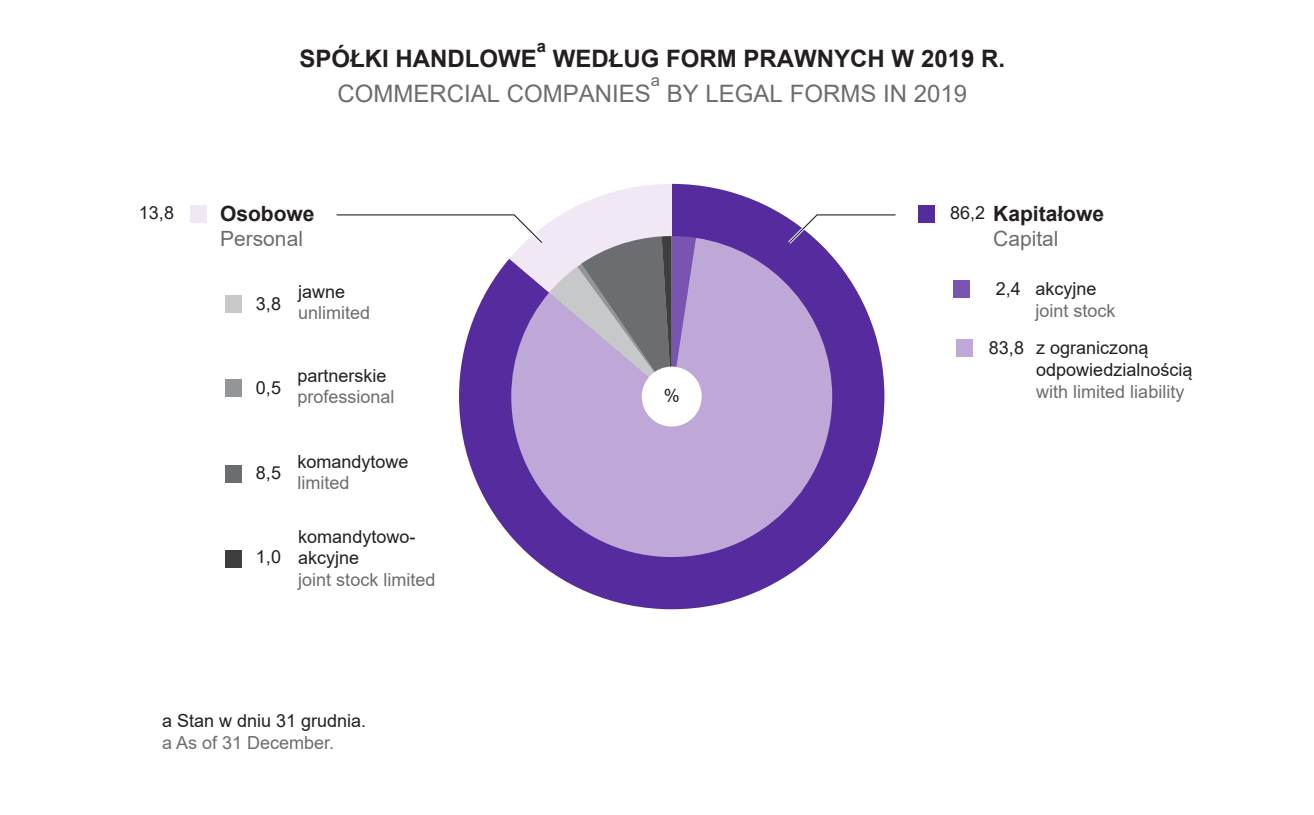
<style>
.page{position:relative;width:1314px;height:815px;background:#fff}
.page>*{position:absolute;margin:0;border:0;box-sizing:border-box;transform-origin:0 0}
.t1{font:700 24px "Arial";color:#231f20}
.t2{font:24px "Arial";color:#6c6d70}
.t3{font:700 21px "Arial";color:#231f20}
.t4{font:21px "Arial";color:#6c6d70}
.t5{font:18px/21.6px "Arial";color:#231f20}
.t6{font:18px "Arial";color:#6c6d70}
.t7{font:700 16.5px "Arial";color:#231f20}
.t8{font:16.5px "Arial";color:#6c6d70}
</style>
<div class="page">
<svg style="left:459px;top:185px;width:425px;height:424px;fill:#552b9d"></svg>
<svg style="left:511px;top:238px;width:321px;height:319px;background:#a78bca"></svg>
<div style="left:956px;top:339px;width:17px;height:17px;background:#bfa7d8"></div>
<div style="left:953px;top:280px;width:17px;height:17px;background:#7a54b1"></div>
<div style="left:917px;top:205px;width:17px;height:17px;background:#552b9d"></div>
<div style="left:224px;top:295px;width:17px;height:17px;background:#c7c8ca"></div>
<div style="left:224px;top:551px;width:17px;height:17px;background:#3e3e3f"></div>
<div style="left:224px;top:465px;width:17px;height:17px;background:#6c6d70"></div>
<div style="left:224px;top:379px;width:17px;height:17px;background:#939598"></div>
<div style="left:190px;top:205px;width:17px;height:17px;background:#f1e8f6"></div>
<svg style="left:336px;top:184px;width:360px;height:212px"></svg>
<svg style="left:785px;top:212px;width:111px;height:35px"></svg>
<div style="left:641px;top:366px;width:60px;height:60px;background:#fff;border-radius:50%"></div>
<h1 class="t1" style="left:299px;top:42px;width:239px">SPÓŁKI HANDLOWE</h1>
<p class="t7" style="left:537px;top:34px;width:11px">a</p>
<h1 class="t1" style="left:553px;top:42px;width:454px">WEDŁUG FORM PRAWNYCH W 2019 R.</h1>
<h1 class="t2" style="left:337px;top:77px;width:315px">COMMERCIAL COMPANIES</h1>
<p class="t8" style="left:651px;top:69px;width:11px">a</p>
<h1 class="t2" style="left:667px;top:77px;width:302px">BY LEGAL FORMS IN 2019</h1>
<p class="t3" style="left:220px;top:198px;width:96px">Osobowe</p>
<p class="t4" style="left:220px;top:224px;width:84px">Personal</p>
<p class="t5" style="left:298px;top:280px;width:49px">jawne</p>
<p class="t6" style="left:298px;top:300px;width:74px">unlimited</p>
<p class="t5" style="left:139px;top:202px;width:37px">13,8</p>
<p class="t5" style="left:950px;top:202px;width:37px">86,2</p>
<p class="t5" style="left:256px;top:292px;width:27px">3,8</p>
<p class="t3" style="left:993px;top:198px;width:112px">Kapitałowe</p>
<p class="t4" style="left:993px;top:224px;width:67px">Capital</p>
<p class="t5" style="left:995px;top:278px;width:27px">2,4</p>
<p class="t5" style="left:1035px;top:278px;width:63px">akcyjne</p>
<p class="t6" style="left:1035px;top:298px;width:82px">joint stock</p>
<p class="t5" style="left:256px;top:377px;width:27px">0,5</p>
<p class="t5" style="left:297px;top:364px;width:91px">partnerskie</p>
<p class="t6" style="left:297px;top:384px;width:99px">professional</p>
<p class="t5" style="left:256px;top:461px;width:27px">8,5</p>
<p class="t5" style="left:256px;top:546px;width:27px">1,0</p>
<p class="t5" style="left:297px;top:450px;width:113px">komandytowe</p>
<p class="t6" style="left:297px;top:470px;width:54px">limited</p>
<p class="t5" style="left:298px;top:525px;width:119px">komandytowo&shy;akcyjne</p>
<p class="t6" style="left:298px;top:567px;width:139px">joint stock limited</p>
<p class="t5" style="left:162px;top:710px;width:206px">a Stan w dniu 31 grudnia.</p>
<p class="t6" style="left:162px;top:730px;width:174px">a As of 31 December.</p>
<p class="t5" style="left:663px;top:385px;width:18px">%</p>
<p class="t5" style="left:988px;top:337px;width:37px">83,8</p>
<p class="t5" style="left:1036px;top:337px;width:158px">z ograniczoną odpowiedzialnością</p>
<p class="t6" style="left:1036px;top:379px;width:150px">with limited liability</p>
</div>
